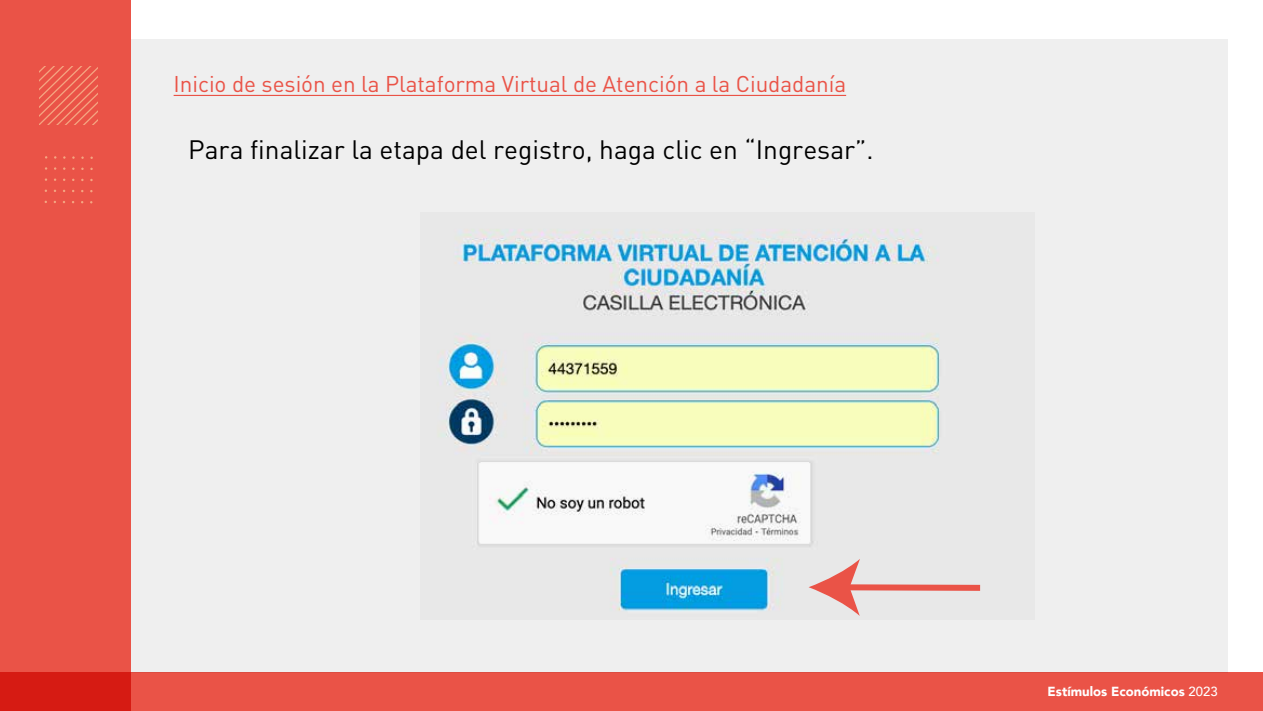
<style>
.page{position:relative;width:1263px;height:711px;background:#fff}
.page>*{position:absolute;margin:0;border:0;box-sizing:border-box;transform-origin:0 0}
.t1{font:26.25px "DIN Pro";color:#000}
.t2{font:22.5px "DIN Pro";letter-spacing:-.005em;color:#ea5347}
.t3{font:900 13.2px "Avenir";color:#fff}
.s1{font-weight:500}
</style>
<div class="page">
<div style="left:36px;top:39px;width:1192px;height:633px;background:#efefef"></div>
<div style="left:0;top:0;width:130px;height:710px;background:#ea5347"></div>
<div style="left:0;top:672px;width:1263px;height:38px;background:#ea5347"></div>
<svg style="left:40px;top:66px;width:58px;height:58px"></svg>
<hr style="left:174px;top:95px;width:672px;height:1px;background:#ea5347">
<img style="left:437px;top:228px;width:504px;height:388px">
<svg style="left:808px;top:558px;width:173px;height:57px"></svg>
<p class="t2" style="left:174px;top:66px;width:674px">Inicio de sesión en la Plataforma Virtual de Atención a la Ciudadanía</p>
<p class="t1" style="left:188px;top:129px;width:687px">Para finalizar la etapa del registro, haga clic en “Ingresar”.</p>
<p class="t3" style="left:1048px;top:680px;width:172px">Estímulos Económicos <span class="s1">2023</span></p>
</div>
